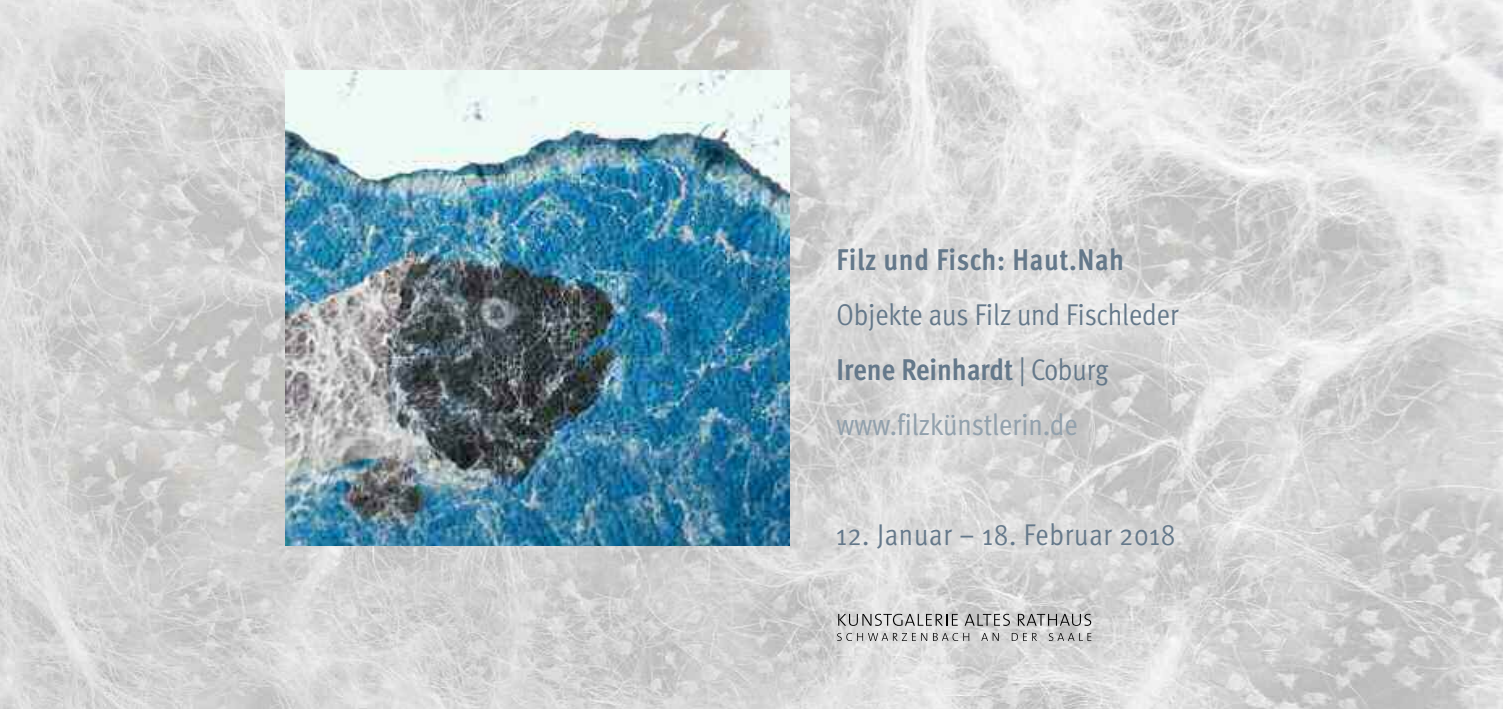
<style>
.page{position:relative;width:1503px;height:709px;background:#fff}
.page>*{position:absolute;margin:0;border:0;box-sizing:border-box;transform-origin:0 0}
.t1{font:30px/55px "Meta Cond";color:#92a1ad}
.t2{font:30px "Meta Cond Normal";color:#64788a}
.t3{font:30px "Meta Cond Normal";letter-spacing:.025em;color:#64788a}
.t4{font:700 30px "Meta Cond";letter-spacing:.02em;color:#64788a}
.s1{font-weight:700;color:#64788a}
.s2{font-family:"Meta Cond Normal";color:#64788a}
</style>
<div class="page">
<img style="left:0;top:0;width:1502px;height:709px">
<img style="left:286px;top:71px;width:503px;height:474px">
<svg style="left:837px;top:633px;width:78px;height:8px"></svg>
<svg style="left:921px;top:633px;width:6px;height:8px"></svg>
<svg style="left:933px;top:633px;width:36px;height:8px"></svg>
<svg style="left:981px;top:633px;width:17px;height:8px"></svg>
<svg style="left:1011px;top:633px;width:15px;height:8px"></svg>
<svg style="left:1032px;top:633px;width:5px;height:8px"></svg>
<svg style="left:1048px;top:633px;width:43px;height:8px"></svg>
<svg style="left:838px;top:614px;width:119px;height:12px"></svg>
<svg style="left:964px;top:614px;width:46px;height:12px"></svg>
<svg style="left:1017px;top:614px;width:74px;height:12px"></svg>
<p class="t4" style="left:836px;top:248px;width:289px">Filz und Fisch: Haut.Nah</p>
<p class="t2" style="left:836px;top:303px;width:344px">Objekte aus Filz und Fischleder</p>
<p class="t1" style="left:836px;top:344px;width:273px"><span class="s1">Irene Reinhardt</span> <span class="s2">| Coburg </span>www.filzkünstlerin.de</p>
<p class="t3" style="left:836px;top:523px;width:340px">12. Januar – 18. Februar 2018</p>
</div>
